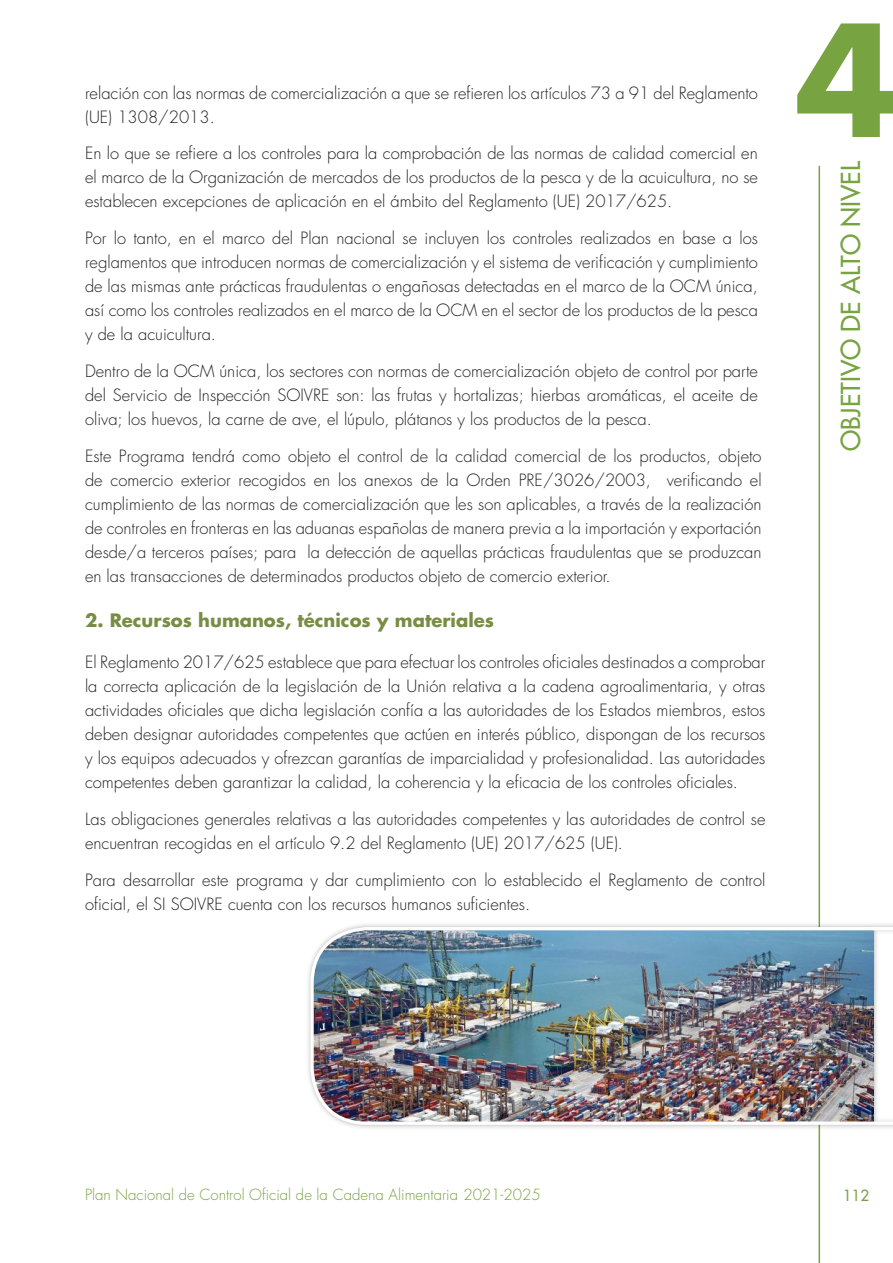
<style>
.page{position:relative;width:893px;height:1263px;background:#fff}
.page>*{position:absolute;margin:0;border:0;box-sizing:border-box;transform-origin:0 0}
.t1{font:700 150.6px "Futura Std";color:#78a341}
.t2{font:500 25.5px "Futura Std";color:#78a341}
.LADILLO_1{font:700 18px "Futura Std";color:#778d42}
.t3{font:300 16.5px/24px "Futura Std";color:#231f20;text-align:justify}
.t4{font:300 15px "Futura Std";color:#78a341}
.t5{font:500 15px "Futura Std";color:#78a341}
</style>
<div class="page">
<hr style="left:819px;top:166px;width:1px;height:1097px;background:#78a341">
<div style="left:306px;top:922px;width:587px;height:208px;background:#231f20;opacity:.3"></div>
<img style="left:310px;top:927px;width:583px;height:198px">
<p class="t3" style="left:85px;top:81px;width:674px">relación con las normas de comercialización a que se refieren los artículos 73 a 91 del Reglamento (UE) 1308/2013.</p>
<p class="t3" style="left:85px;top:142px;width:674px">En lo que se refiere a los controles para la comprobación de las normas de calidad comercial en el marco de la Organización de mercados de los productos de la pesca y de la acuicultura, no se establecen excepciones de aplicación en el ámbito del Reglamento (UE) 2017/625.</p>
<p class="t3" style="left:85px;top:227px;width:674px">Por lo tanto, en el marco del Plan nacional se incluyen los controles realizados en base a los reglamentos que introducen normas de comercialización y el sistema de verificación y cumplimiento de las mismas ante prácticas fraudulentas o engañosas detectadas en el marco de la OCM única, así como los controles realizados en el marco de la OCM en el sector de los productos de la pesca y de la acuicultura.</p>
<p class="t3" style="left:85px;top:359px;width:674px">Dentro de la OCM única, los sectores con normas de comercialización objeto de control por parte del Servicio de Inspección SOIVRE son: las frutas y hortalizas; hierbas aromáticas, el aceite de oliva; los huevos, la carne de ave, el lúpulo, plátanos y los productos de la pesca.</p>
<p class="t3" style="left:85px;top:444px;width:678px">Este Programa tendrá como objeto el control de la calidad comercial de los productos, objeto de comercio exterior recogidos en los anexos de la Orden PRE/3026/2003, verificando el cumplimiento de las normas de comercialización que les son aplicables, a través de la realización de controles en fronteras en las aduanas españolas de manera previa a la importación y exportación desde/a terceros países; para la detección de aquellas prácticas fraudulentas que se produzcan en las transacciones de determinados productos objeto de comercio exterior.</p>
<p class="LADILLO_1" style="left:85px;top:608px;width:410px">2. Recursos humanos, técnicos y materiales</p>
<p class="t3" style="left:85px;top:650px;width:682px">El Reglamento 2017/625 establece que para efectuar los controles oficiales destinados a comprobar la correcta aplicación de la legislación de la Unión relativa a la cadena agroalimentaria, y otras actividades oficiales que dicha legislación confía a las autoridades de los Estados miembros, estos deben designar autoridades competentes que actúen en interés público, dispongan de los recursos y los equipos adecuados y ofrezcan garantías de imparcialidad y profesionalidad. Las autoridades competentes deben garantizar la calidad, la coherencia y la eficacia de los controles oficiales.</p>
<p class="t3" style="left:85px;top:807px;width:682px">Las obligaciones generales relativas a las autoridades competentes y las autoridades de control se encuentran recogidas en el artículo 9.2 del Reglamento (UE) 2017/625 (UE).</p>
<p class="t3" style="left:85px;top:868px;width:682px">Para desarrollar este programa y dar cumplimiento con lo establecido el Reglamento de control oficial, el SI SOIVRE cuenta con los recursos humanos suficientes.</p>
<h1 class="t1" style="left:795px;top:-20px;width:105px">4</h1>
<h2 class="t2" style="left:835px;top:451px;width:291px;rotate:-90deg">OBJETIVO DE ALTO NIVEL</h2>
<p class="t4" style="left:85px;top:1186px;width:457px">Plan Nacional de Control Oficial de la Cadena Alimentaria 2021-2025</p>
<p class="t5" style="left:843px;top:1186px;width:28px">112</p>
</div>
